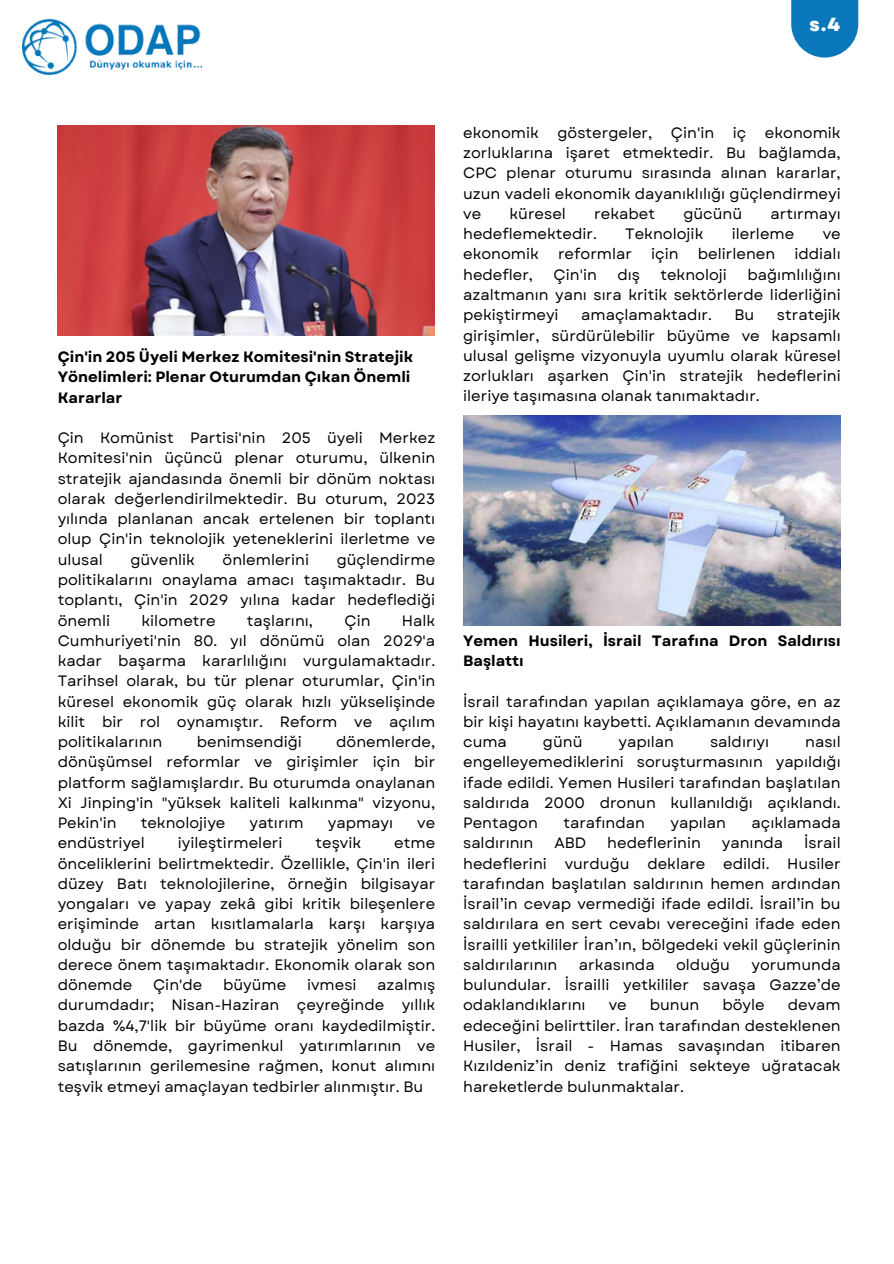
<style>
.page{position:relative;width:894px;height:1264px;background:#fff}
.page>*{position:absolute;margin:0;border:0;box-sizing:border-box;transform-origin:0 0}
.t1{font:800 18.9px "Garet";color:#fff}
.t2{font:15px/20.2px "Garet";color:#000;text-align:justify}
.t3{font:700 15px/20.2px "Garet";color:#000}
</style>
<div class="page">
<div style="left:791px;top:0;width:67px;height:58px;background:#0a78bb"></div>
<img style="left:22px;top:19px;width:179px;height:55px">
<img style="left:58px;top:126px;width:377px;height:209px">
<img style="left:463px;top:416px;width:377px;height:209px">
<h2 class="t1" style="left:809px;top:11px;width:32px">s.4</h2>
<h1 class="t3" style="left:58px;top:347px;width:357px">Çin'in 205 Üyeli Merkez Komitesi'nin Stratejik<br>Yönelimleri: Plenar Oturumdan Çıkan Önemli<br>Kararlar</h1>
<p class="t2" style="left:58px;top:428px;width:379px">Çin Komünist Partisi'nin 205 üyeli Merkez Komitesi'nin üçüncü plenar oturumu, ülkenin stratejik ajandasında önemli bir dönüm noktası olarak değerlendirilmektedir. Bu oturum, 2023 yılında planlanan ancak ertelenen bir toplantı olup Çin'in teknolojik yeteneklerini ilerletme ve ulusal</p>
<p class="t2" style="left:58px;top:549px;width:379px;text-align:left;text-indent:279px">güçlendirme politikalarını onaylama amacı taşımaktadır. Bu toplantı, Çin'in 2029 yılına kadar hedeflediği önemli</p>
<p class="t2" style="left:130px;top:549px;width:66px">güvenlik</p>
<p class="t2" style="left:222px;top:549px;width:86px">önlemlerini</p>
<p class="t2" style="left:58px;top:610px;width:379px;text-indent:344px">Halk Cumhuriyeti'nin 80. yıl dönümü olan 2029'a kadar başarma kararlılığını vurgulamaktadır.<br>Tarihsel olarak, bu tür plenar oturumlar, Çin'in küresel ekonomik güç olarak hızlı yükselişinde kilit bir rol oynamıştır. Reform ve açılım politikalarının</p>
<p class="t2" style="left:141px;top:610px;width:76px">kilometre</p>
<p class="t2" style="left:247px;top:610px;width:68px">taşlarını,</p>
<p class="t2" style="left:344px;top:610px;width:28px">Çin</p>
<p class="t2" style="left:197px;top:731px;width:105px">benimsendiği</p>
<p class="t2" style="left:58px;top:731px;width:379px;text-indent:278px">dönemlerde, dönüşümsel reformlar ve girişimler için bir platform sağlamışlardır. Bu oturumda onaylanan Xi Jinping'in "yüksek kaliteli kalkınma" vizyonu, Pekin'in</p>
<p class="t2" style="left:141px;top:812px;width:86px">teknolojiye</p>
<p class="t2" style="left:249px;top:812px;width:56px">yatırım</p>
<p class="t2" style="left:328px;top:812px;width:67px">yapmayı</p>
<p class="t2" style="left:417px;top:812px;width:20px">ve</p>
<p class="t2" style="left:58px;top:833px;width:89px">endüstriyel</p>
<p class="t2" style="left:178px;top:833px;width:104px">iyileştirmeleri</p>
<p class="t2" style="left:315px;top:833px;width:47px">teşvik</p>
<p class="t2" style="left:58px;top:833px;width:379px;text-align:left;text-indent:336px">etme önceliklerini belirtmektedir. Özellikle, Çin'in ileri düzey Batı teknolojilerine, örneğin bilgisayar yongaları ve yapay zekâ gibi kritik bileşenlere erişiminde artan kısıtlamalarla karşı karşıya olduğu bir dönemde bu stratejik yönelim son derece önem taşımaktadır. Ekonomik olarak son dönemde</p>
<p class="t2" style="left:58px;top:974px;width:379px;text-indent:319px">azalmış durumdadır; Nisan-Haziran çeyreğinde yıllık bazda %4,7'lik bir büyüme oranı kaydedilmiştir.<br>Bu dönemde, gayrimenkul yatırımlarının ve satışlarının gerilemesine rağmen, konut alımını teşvik etmeyi amaçlayan tedbirler alınmıştır. Bu</p>
<p class="t2" style="left:153px;top:974px;width:51px">Çin'de</p>
<p class="t2" style="left:223px;top:974px;width:65px">büyüme</p>
<p class="t2" style="left:307px;top:974px;width:49px">ivmesi</p>
<p class="t2" style="left:463px;top:123px;width:379px;text-align:left">ekonomik göstergeler, Çin'in iç ekonomik zorluklarına işaret etmektedir. Bu bağlamda, CPC plenar oturumu sırasında alınan kararlar, uzun vadeli ekonomik dayanıklılığı güçlendirmeyi ve</p>
<p class="t2" style="left:509px;top:204px;width:58px">küresel</p>
<p class="t2" style="left:594px;top:204px;width:62px">rekabet</p>
<p class="t2" style="left:683px;top:204px;width:60px">gücünü</p>
<p class="t2" style="left:770px;top:204px;width:72px">artırmayı</p>
<p class="t2" style="left:463px;top:224px;width:135px">hedeflemektedir.</p>
<p class="t2" style="left:625px;top:224px;width:80px">Teknolojik</p>
<p class="t2" style="left:731px;top:224px;width:64px">ilerleme</p>
<p class="t2" style="left:822px;top:224px;width:20px">ve</p>
<p class="t2" style="left:463px;top:244px;width:77px">ekonomik</p>
<p class="t2" style="left:558px;top:244px;width:75px">reformlar</p>
<p class="t2" style="left:651px;top:244px;width:29px">için</p>
<p class="t2" style="left:697px;top:244px;width:79px">belirlenen</p>
<p class="t2" style="left:794px;top:244px;width:48px">iddialı</p>
<p class="t2" style="left:463px;top:264px;width:71px">hedefler,</p>
<p class="t2" style="left:553px;top:264px;width:45px">Çin'in</p>
<p class="t2" style="left:617px;top:264px;width:24px">dış</p>
<p class="t2" style="left:660px;top:264px;width:66px">teknoloji</p>
<p class="t2" style="left:463px;top:264px;width:379px;text-align:left;text-indent:284px">bağımlılığını azaltmanın yanı sıra kritik sektörlerde liderliğini pekiştirmeyi</p>
<p class="t2" style="left:463px;top:305px;width:379px;text-align:left;text-indent:314px">stratejik girişimler, sürdürülebilir büyüme ve kapsamlı ulusal gelişme vizyonuyla uyumlu olarak küresel zorlukları aşarken Çin'in stratejik hedeflerini ileriye taşımasına olanak tanımaktadır.</p>
<p class="t2" style="left:581px;top:305px;width:132px">amaçlamaktadır.</p>
<p class="t2" style="left:734px;top:305px;width:21px">Bu</p>
<h2 class="t3" style="left:463px;top:630px;width:379px">Yemen Husileri, İsrail Tarafına Dron Saldırısı<br>Başlattı</h2>
<p class="t2" style="left:463px;top:691px;width:379px">İsrail tarafından yapılan açıklamaya göre, en az bir kişi hayatını kaybetti. Açıklamanın devamında cuma</p>
<p class="t2" style="left:463px;top:731px;width:379px;text-indent:342px">nasıl engelleyemediklerini soruşturmasının yapıldığı ifade edildi. Yemen Husileri tarafından başlatılan saldırıda 2000 dronun kullanıldığı açıklandı.<br>Pentagon</p>
<p class="t2" style="left:543px;top:731px;width:41px">günü</p>
<p class="t2" style="left:618px;top:731px;width:57px">yapılan</p>
<p class="t2" style="left:709px;top:731px;width:61px">saldırıyı</p>
<p class="t2" style="left:563px;top:812px;width:83px">tarafından</p>
<p class="t2" style="left:670px;top:812px;width:57px">yapılan</p>
<p class="t2" style="left:751px;top:812px;width:91px">açıklamada</p>
<p class="t2" style="left:463px;top:833px;width:72px">saldırının</p>
<p class="t2" style="left:554px;top:833px;width:33px">ABD</p>
<p class="t2" style="left:607px;top:833px;width:95px">hedeflerinin</p>
<p class="t2" style="left:721px;top:833px;width:63px">yanında</p>
<p class="t2" style="left:804px;top:833px;width:38px">İsrail</p>
<p class="t2" style="left:463px;top:853px;width:83px">hedeflerini</p>
<p class="t2" style="left:463px;top:853px;width:379px;text-indent:101px">vurduğu deklare edildi. Husiler tarafından başlatılan saldırının hemen ardından İsrail’in cevap vermediği ifade edildi. İsrail’in bu saldırılara en sert cevabı vereceğini ifade eden İsrailli yetkililer İran’ın, bölgedeki vekil güçlerinin saldırılarının</p>
<p class="t2" style="left:578px;top:954px;width:77px">arkasında</p>
<p class="t2" style="left:676px;top:954px;width:55px">olduğu</p>
<p class="t2" style="left:463px;top:954px;width:379px;text-indent:288px">yorumunda bulundular. İsrailli yetkililer savaşa Gazze’de odaklandıklarını</p>
<p class="t2" style="left:463px;top:995px;width:379px;text-indent:324px">devam edeceğini belirttiler. İran tarafından desteklenen Husiler, İsrail - Hamas savaşından itibaren Kızıldeniz’in deniz trafiğini sekteye uğratacak hareketlerde bulunmaktalar.</p>
<p class="t2" style="left:608px;top:995px;width:20px">ve</p>
<p class="t2" style="left:649px;top:995px;width:51px">bunun</p>
<p class="t2" style="left:722px;top:995px;width:44px">böyle</p>
</div>
